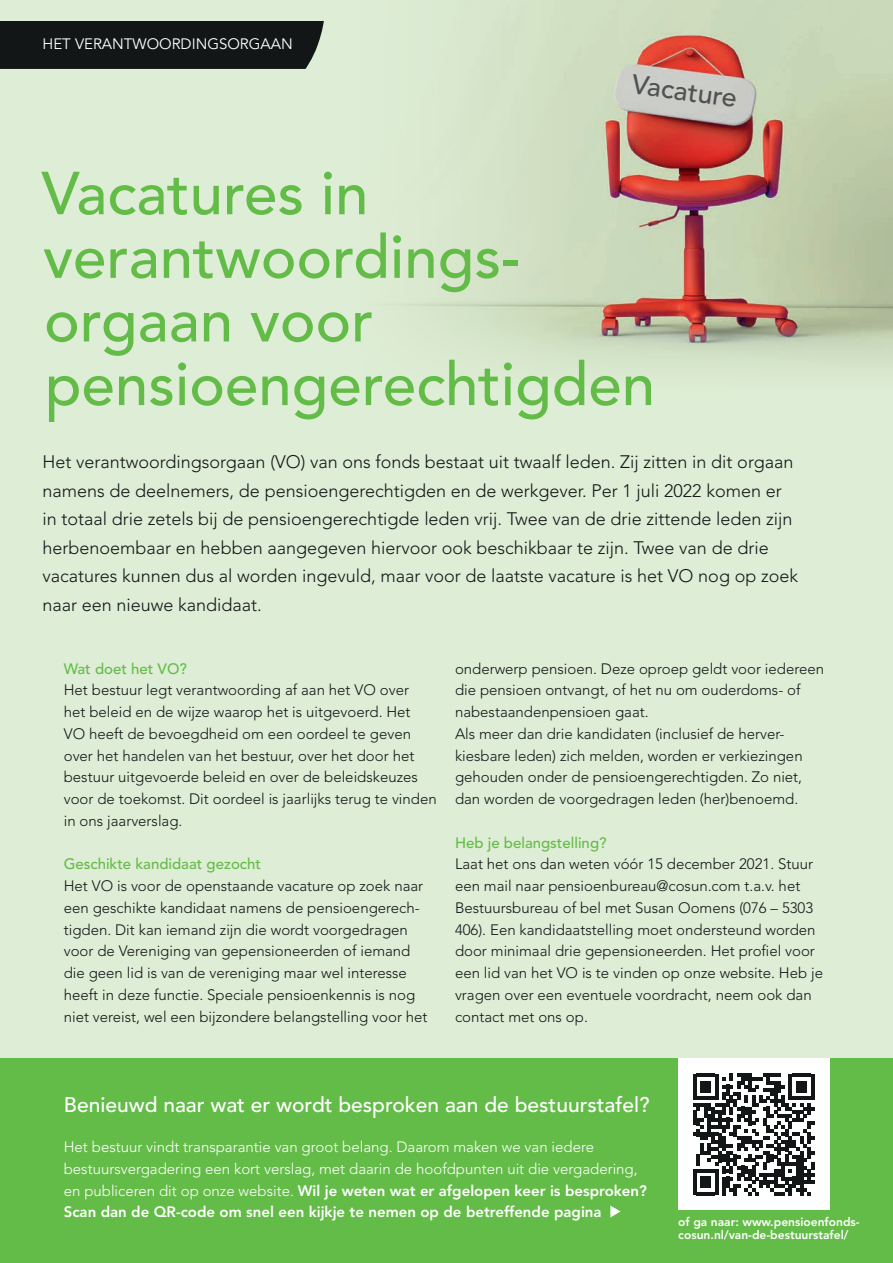
<style>
.page{position:relative;width:893px;height:1263px;background:#deedd5}
.page>*{position:absolute;margin:0;border:0;box-sizing:border-box;transform-origin:0 0}
.t1{font:500 60px/63.6px "Avenir LT Std";color:#64bc48}
.t2{font:500 27px "Avenir LT Std";color:#4f5152}
.t3{font:500 21px "Avenir LT Std";color:#fff}
.t4{font:300 18px/28.5px "Avenir LT Std";color:#121617}
.t5{font:300 15px/21.8px "Avenir LT Std";color:#121617}
.t6{font:300 15px/21.8px "Avenir LT Std";color:#fff}
.t7{font:500 15px "Avenir LT Std";color:#64bc48}
.t8{font:15px "Avenir LT Std";color:#fff}
.t9{font:800 12px/12.8px "Avenir LT Std";color:#fff}
.s1{font-weight:800}
</style>
<div class="page">
<div style="left:0;top:1059px;width:893px;height:204px;background:#64bc48"></div>
<svg style="left:610px;top:1205px;width:11px;height:12px"></svg>
<div style="left:0;top:21px;width:123px;height:48px;background:#121617"></div>
<img style="left:123px;top:0;width:770px;height:368px">
<div style="left:678px;top:1059px;width:151px;height:151px;background:#fff"></div>
<svg style="left:693px;top:1073px;width:121px;height:122px"></svg>
<p class="t8" style="left:43px;top:35px;width:252px">HET VERANTWOORDINGSORGAAN</p>
<h2 class="t2" style="left:634px;top:68px;width:108px;rotate:8deg">Vacature</h2>
<h1 class="t1" style="left:42px;top:163px;width:615px">Vacatures in verantwoordings&shy;orgaan voor pensioengerechtigden</h1>
<p class="t4" style="left:43px;top:448px;width:757px">Het verantwoordingsorgaan (VO) van ons fonds bestaat uit twaalf leden. Zij zitten in dit orgaan namens de deelnemers, de pensioengerechtigden en de werkgever. Per 1 juli 2022 komen er in totaal drie zetels bij de pensioengerechtigde leden vrij. Twee van de drie zittende leden zijn herbenoembaar en hebben aangegeven hiervoor ook beschikbaar te zijn. Twee van de drie vacatures kunnen dus al worden ingevuld, maar voor de laatste vacature is het VO nog op zoek naar een nieuwe kandidaat.</p>
<p class="t7" style="left:64px;top:660px;width:125px">Wat doet het VO?</p>
<p class="t5" style="left:64px;top:679px;width:374px">Het bestuur legt verantwoording af aan het VO over<br>het beleid en de wijze waarop het is uitgevoerd. Het<br>VO heeft de bevoegdheid om een oordeel te geven over het handelen van het bestuur, over het door het bestuur uitgevoerde beleid en over de beleidskeuzes voor de toekomst. Dit oordeel is jaarlijks terug te vinden in ons jaarverslag.</p>
<p class="t7" style="left:64px;top:855px;width:199px">Geschikte kandidaat gezocht</p>
<p class="t5" style="left:64px;top:875px;width:365px">Het VO is voor de openstaande vacature op zoek naar een geschikte kandidaat namens de pensioengerech&shy;tigden. Dit kan iemand zijn die wordt voorgedragen voor de Vereniging van gepensioneerden of iemand die geen lid is van de vereniging maar wel interesse heeft in deze functie. Speciale pensioenkennis is nog niet vereist, wel een bijzondere belangstelling voor het</p>
<p class="t5" style="left:455px;top:658px;width:371px">onderwerp pensioen. Deze oproep geldt voor iedereen die pensioen ontvangt, of het nu om ouderdoms- of nabestaandenpensioen gaat.<br>Als meer dan drie kandidaten (inclusief de herver&shy;kiesbare leden) zich melden, worden er verkiezingen gehouden onder de pensioengerechtigden. Zo niet, dan worden de voorgedragen leden (her)benoemd.</p>
<p class="t7" style="left:455px;top:834px;width:153px">Heb je belangstelling?</p>
<p class="t5" style="left:455px;top:853px;width:370px">Laat het ons dan weten vóór 15 december 2021. Stuur een mail naar pensioenbureau@cosun.com t.a.v. het Bestuursbureau of bel met Susan Oomens (076 – 5303<br>406). Een kandidaatstelling moet ondersteund worden door minimaal drie gepensioneerden. Het profiel voor een lid van het VO is te vinden op onze website. Heb je vragen over een eventuele voordracht, neem ook dan contact met ons op.</p>
<h3 class="t3" style="left:64px;top:1093px;width:587px">Benieuwd naar wat er wordt besproken aan de bestuurstafel?</h3>
<p class="t6" style="left:64px;top:1136px;width:585px">Het bestuur vindt transparantie van groot belang. Daarom maken we van iedere bestuursvergadering een kort verslag, met daarin de hoofdpunten uit die vergadering, en publiceren dit op onze website. <span class="s1">Wil je weten wat er afgelopen keer is besproken?<br>Scan dan de QR-code om snel een kijkje te nemen op de betreffende pagina</span></p>
<p class="t9" style="left:678px;top:1216px;width:183px">of ga naar: www.pensioenfonds&shy;cosun.nl/van-de-bestuurstafel/</p>
</div>
